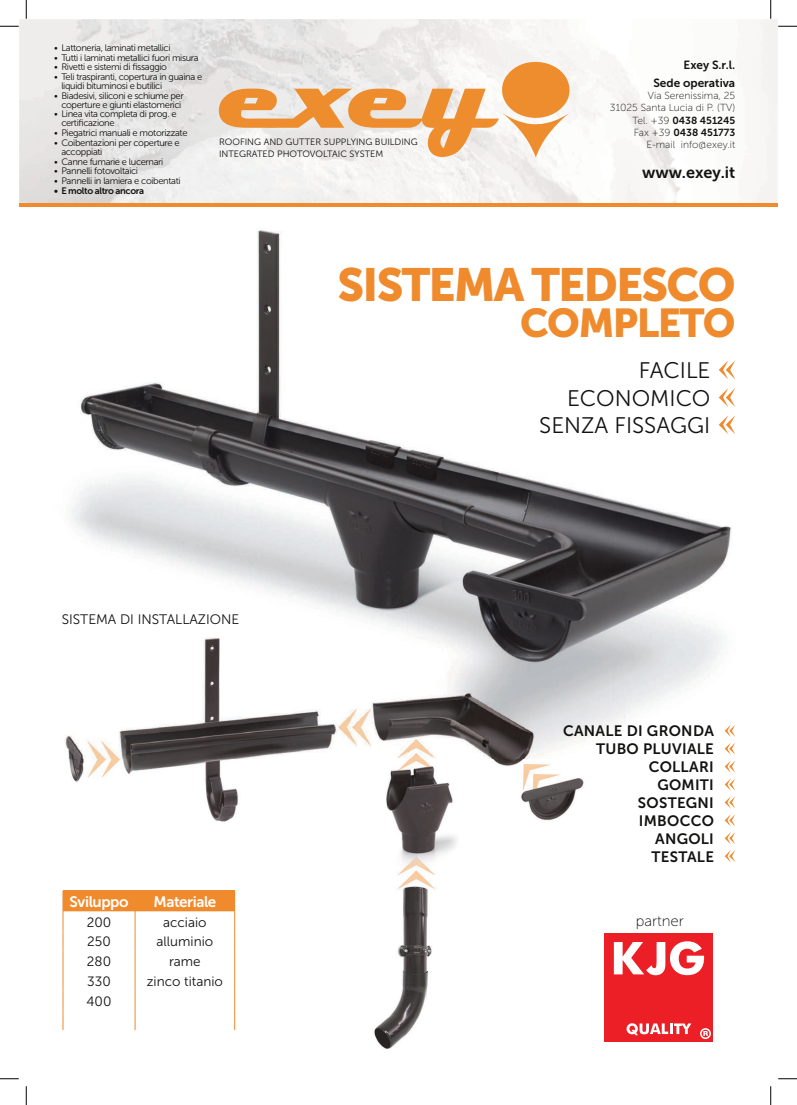
<style>
.page{position:relative;width:797px;height:1105px;background:#fff}
.page>*{position:absolute;margin:0;border:0;box-sizing:border-box;transform-origin:0 0}
.t1{font:46.25px "Museo Sans 900";letter-spacing:-.04em;color:#ef8a2d}
.t2{font:40px "Museo Sans 900";letter-spacing:-.04em;color:#ef8a2d}
.t3{font:22.5px/27.5px "Museo Sans 300";color:#121311;text-align:right}
.t4{font:16.25px "Museo Sans 700";color:#121311}
.t5{font:15.12px "Museo Sans 700";letter-spacing:-.03em;color:#fff}
.t6{font:15px/18px "Museo Sans 700";letter-spacing:.02em;color:#121311;text-align:right}
.t7{font:15px "Museo Sans 100";color:#121311}
.t8{font:13.75px "Museo Sans 300";color:#121311}
.t9{font:13.5px "Museo Sans 300";color:#121311}
.t10{font:11.75px/17.4px "Museo Sans 700";color:#121311;text-align:right}
.t11{font:10.25px/12.2px "Museo Sans 100";color:#121311;text-align:right}
.t12{font:10.25px/12.2px "Museo Sans 700";color:#121311}
.t13{font:9.38px/9px "Museo Sans 300";letter-spacing:-.04em;color:#121311}
.t14{font:9.38px "Museo Sans 700";letter-spacing:-.04em;color:#121311}
.t15{font:9.25px/11.5px "Museo Sans 300";color:#121311}
.s1{font-family:"Museo Sans 100"}
</style>
<div class="page">
<img style="left:26px;top:206px;width:744px;height:513px">
<img style="left:62px;top:759px;width:563px;height:290px">
<img style="left:26px;top:637px;width:599px;height:122px">
<img style="left:19px;top:19px;width:758px;height:184px">
<hr style="left:19px;top:203px;width:758px;height:3px;background:#ef8a2d">
<svg style="left:718px;top:360px;width:17px;height:19px"></svg>
<svg style="left:724px;top:725px;width:11px;height:12px"></svg>
<svg style="left:724px;top:743px;width:11px;height:65px"></svg>
<svg style="left:724px;top:814px;width:11px;height:12px"></svg>
<svg style="left:724px;top:832px;width:11px;height:12px"></svg>
<svg style="left:724px;top:850px;width:11px;height:12px"></svg>
<svg style="left:718px;top:388px;width:17px;height:19px"></svg>
<svg style="left:718px;top:415px;width:17px;height:19px"></svg>
<svg style="left:63px;top:891px;width:172px;height:139px"></svg>
<svg style="left:0;top:25px;width:19px;height:2px"></svg>
<svg style="left:778px;top:25px;width:19px;height:2px"></svg>
<svg style="left:0;top:1078px;width:19px;height:1px"></svg>
<svg style="left:778px;top:1078px;width:19px;height:1px"></svg>
<svg style="left:25px;top:0;width:2px;height:19px"></svg>
<svg style="left:25px;top:1086px;width:2px;height:19px"></svg>
<svg style="left:770px;top:0;width:1px;height:19px"></svg>
<svg style="left:770px;top:1086px;width:1px;height:19px"></svg>
<div style="left:604px;top:933px;width:109px;height:108px;background:#ed1f26"></div>
<svg style="left:626px;top:1023px;width:65px;height:12px"></svg>
<svg style="left:700px;top:1028px;width:11px;height:11px"></svg>
<svg style="left:614px;top:941px;width:90px;height:34px"></svg>
<svg style="left:218px;top:62px;width:353px;height:98px"></svg>
<p class="t13" style="left:54px;top:43px;width:118px">• Lattoneria, laminati metallici</p>
<p class="t13" style="left:54px;top:53px;width:146px">• Tutti i laminati metallici fuori misura</p>
<p class="t13" style="left:54px;top:63px;width:114px">• Rivetti e sistemi di fissaggio</p>
<p class="t13" style="left:61px;top:72px;width:142px;text-indent:-7px">• Teli traspiranti, copertura in guaina e liquidi bituminosi e butilici</p>
<p class="t13" style="left:54px;top:91px;width:131px;text-align:center">• Biadesivi, siliconi e schiume per coperture e giunti elastomerici</p>
<p class="t13" style="left:61px;top:110px;width:117px;text-indent:-7px">• Linea vita completa di prog. e certificazione</p>
<p class="t13" style="left:54px;top:128px;width:135px">• Piegatrici manuali e motorizzate</p>
<p class="t13" style="left:61px;top:138px;width:120px;text-indent:-7px">• Coibentazioni per coperture e accoppiati</p>
<p class="t13" style="left:54px;top:157px;width:111px">• Canne fumarie e lucernari</p>
<p class="t13" style="left:54px;top:167px;width:85px">• Pannelli fotovoltaici</p>
<p class="t13" style="left:54px;top:176px;width:128px">• Pannelli in lamiera e coibentati</p>
<p class="t14" style="left:54px;top:185px;width:91px">• E molto altro ancora</p>
<p class="t15" style="left:219px;top:137px;width:200px">ROOFING AND GUTTER SUPPLYING BUILDING<br>INTEGRATED PHOTOVOLTAIC SYSTEM</p>
<p class="t10" style="left:653px;top:57px;width:83px">Exey S.r.l.<br>Sede operativa</p>
<p class="t11" style="left:610px;top:89px;width:127px">Via Serenissima, 25<br>31025 Santa Lucia di P. (TV)</p>
<p class="t12" style="left:632px;top:114px;width:104px"><span class="s1">Tel. +39</span> 0438 451245<br><span class="s1">Fax +39</span> 0438 451773</p>
<p class="t11" style="left:646px;top:139px;width:90px">E-mail info@exey.it</p>
<h3 class="t4" style="left:642px;top:164px;width:95px">www.exey.it</h3>
<h1 class="t1" style="left:337px;top:259px;width:399px">SISTEMA TEDESCO</h1>
<h2 class="t2" style="left:520px;top:301px;width:217px">COMPLETO</h2>
<h3 class="t3" style="left:539px;top:357px;width:173px">FACILE<br>ECONOMICO<br>SENZA FISSAGGI</h3>
<h3 class="t8" style="left:62px;top:612px;width:179px">SISTEMA DI INSTALLAZIONE</h3>
<h3 class="t5" style="left:70px;top:893px;width:60px">Sviluppo</h3>
<h3 class="t5" style="left:153px;top:893px;width:64px">Materiale</h3>
<h3 class="t9" style="left:87px;top:915px;width:26px">200</h3>
<h3 class="t9" style="left:163px;top:915px;width:45px">acciaio</h3>
<h3 class="t9" style="left:87px;top:934px;width:25px">250</h3>
<h3 class="t9" style="left:156px;top:934px;width:58px">alluminio</h3>
<h3 class="t9" style="left:87px;top:954px;width:26px">280</h3>
<h3 class="t9" style="left:169px;top:954px;width:33px">rame</h3>
<h3 class="t9" style="left:87px;top:974px;width:25px">330</h3>
<h3 class="t9" style="left:147px;top:974px;width:78px">zinco titanio</h3>
<h3 class="t9" style="left:87px;top:994px;width:26px">400</h3>
<h3 class="t6" style="left:563px;top:722px;width:152px">CANALE DI GRONDA<br>TUBO PLUVIALE<br>COLLARI<br>GOMITI<br>SOSTEGNI<br>IMBOCCO<br>ANGOLI<br>TESTALE</h3>
<h3 class="t7" style="left:635px;top:913px;width:50px">partner</h3>
</div>
